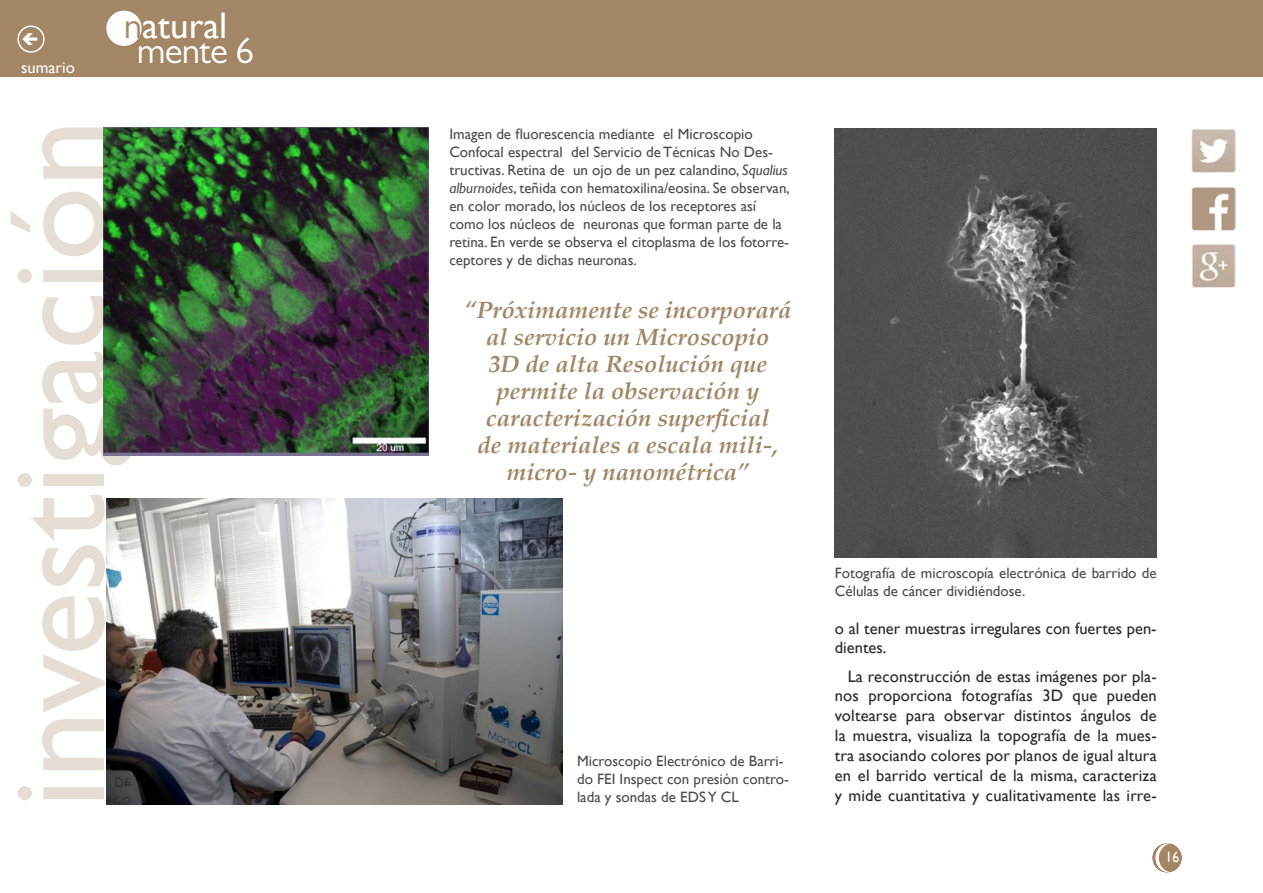
<style>
.page{position:relative;width:1263px;height:893px;background:#fff}
.page>*{position:absolute;margin:0;border:0;box-sizing:border-box;transform-origin:0 0}
.t1{font:135px "Gill Sans";color:#e6ded4}
.t2{font:37.05px "Gill Sans";color:#fff}
.t3{font:37.05px "Gill Sans MT Pro";letter-spacing:-.02em;color:#fff}
.t4{font:italic 700 24px/27px "Palatino";color:#a28666;text-align:center}
.t5{font:16.5px/19.8px "Gill Sans";letter-spacing:.005em;color:#282829}
.t6{font:16.5px "Gill Sans";color:#fff}
.t7{font:15px/18px "Gill Sans";color:#4b4b4d}
.t8{font:15px "Gill Sans";color:#fff;scale:.9 1}
.s1{font-family:"Gill Sans MT Pro";color:#a28666}
.s2{font-style:italic}
</style>
<div class="page">
<img style="left:1191px;top:187px;width:44px;height:43px">
<img style="left:1191px;top:129px;width:44px;height:44px">
<img style="left:1191px;top:244px;width:44px;height:44px">
<div style="left:1153px;top:844px;width:28px;height:28px;background:#a28666;border-radius:50%"></div>
<div style="left:1152px;top:843px;width:29px;height:29px;border:2px solid #a28666;border-radius:50%"></div>
<div style="left:0;top:0;width:1263px;height:77px;background:#a28666"></div>
<div style="left:107px;top:11px;width:34px;height:34px;background:#fff;border-radius:50%"></div>
<div style="left:106px;top:11px;width:36px;height:35px;border:2px solid #fff;border-radius:50%"></div>
<svg style="left:1155px;top:843px;width:16px;height:29px"></svg>
<div style="left:17px;top:26px;width:28px;height:27px;border:2px solid #fff;border-radius:50%"></div>
<img style="left:106px;top:499px;width:457px;height:305px">
<img style="left:104px;top:128px;width:324px;height:327px">
<img style="left:834px;top:128px;width:323px;height:429px">
<p class="t6" style="left:21px;top:58px;width:55px">sumario</p>
<h2 class="t2" style="left:124px;top:4px;width:105px"><span class="s1">n</span>atural</h2>
<h2 class="t3" style="left:137px;top:28px;width:119px">mente 6</h2>
<h1 class="t1" style="left:-20px;top:808px;width:690px;rotate:-90deg">investigación</h1>
<p class="t7" style="left:449px;top:126px;width:342px">Imagen de fluorescencia mediante el Microscopio Confocal espectral del Servicio de Técnicas No Des&shy;tructivas. Retina de un ojo de un pez calandino, <span class="s2">Squalius alburnoides</span>, teñida con hematoxilina/eosina. Se observan, en color morado, los núcleos de los receptores así como los núcleos de neuronas que forman parte de la retina. En verde se observa el citoplasma de los fotorre&shy;ceptores y de dichas neuronas.</p>
<h3 class="t4" style="left:464px;top:296px;width:329px">“Próximamente se incorporará al servicio un Microscopio<br>3D de alta Resolución que permite la observación y caracterización superficial<br>de materiales a escala mili-, micro- y nanométrica”</h3>
<p class="t7" style="left:577px;top:752px;width:213px">Microscopio Electrónico de Barri&shy;do FEI Inspect con presión contro&shy;lada y sondas de EDS Y CL</p>
<p class="t7" style="left:835px;top:565px;width:323px">Fotografía de microscopía electrónica de barrido de<br>Células de cáncer dividiéndose.</p>
<p class="t5" style="left:835px;top:618px;width:323px">o al tener muestras irregulares con fuertes pen&shy;dientes.</p>
<p class="t5" style="left:835px;top:666px;width:323px;text-align:justify;text-indent:13px">La reconstrucción de estas imágenes por pla&shy;nos proporciona fotografías 3D que pueden voltearse para observar distintos ángulos de la muestra, visualiza la topografía de la mues&shy;tra asociando colores por planos de igual altura en el barrido vertical de la misma, caracteriza y mide cuantitativa y cualitativamente las irre-</p>
<p class="t8" style="left:1165px;top:849px;width:16px">16</p>
</div>
